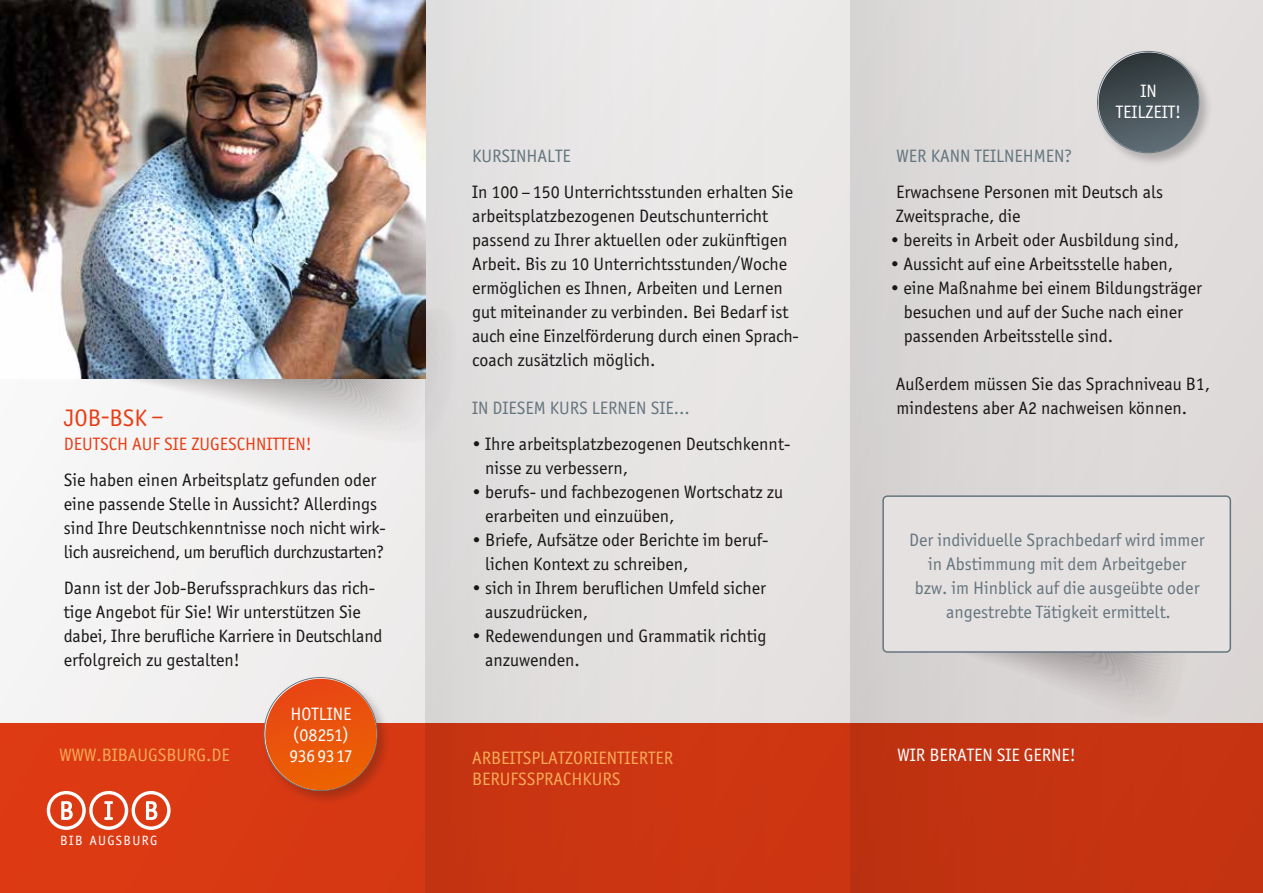
<style>
.page{position:relative;width:1263px;height:893px;background:#f2f1f1}
.page>*{position:absolute;margin:0;border:0;box-sizing:border-box;transform-origin:0 0}
.t1{font:24px "Officina Sans ITC Pro";color:#e83e15}
.t2{font:18px/24px "Officina Sans ITC Pro";color:#181716}
.t3{font:18px/24px "Officina Sans ITC Pro";color:#65757e;text-align:center}
.t4{font:18px/21px "Officina Sans ITC Pro";color:#f7aa57}
.t5{font:18px/21px "Officina Sans ITC Pro";color:#fff;text-align:center}
.t6{font:18px "Officina Sans ITC Pro";color:#e83e15}
.t7{font:13.5px "Officina Sans";letter-spacing:.1em;color:#fff}
</style>
<div class="page">
<div style="left:425px;top:0;width:425px;height:893px;background:#e6e3e3"></div>
<div style="left:850px;top:0;width:413px;height:893px;background:#dedad9"></div>
<svg style="left:45px;top:313px;width:398px;height:112px"></svg>
<img style="left:0;top:0;width:425px;height:378px">
<svg style="left:879px;top:568px;width:295px;height:142px"></svg>
<div style="left:883px;top:496px;width:347px;height:156px;background:#e5e1e0;border-radius:4px"></div>
<div style="left:882px;top:495px;width:349px;height:158px;border:2px solid #65757e;border-radius:4px"></div>
<div style="left:1095px;top:49px;width:118px;height:118px;background:#181716;opacity:.25"></div>
<svg style="left:1097px;top:51px;width:102px;height:102px"></svg>
<div style="left:1098px;top:52px;width:100px;height:100px;background:linear-gradient(to bottom,#31393c,#5e6c74);border-radius:50px"></div>
<div style="left:0;top:723px;width:1263px;height:170px;background:linear-gradient(to right,#db3a13,#bf3210)"></div>
<svg style="left:47px;top:791px;width:124px;height:39px"></svg>
<div style="left:261px;top:675px;width:131px;height:130px;background:#181716;opacity:.25"></div>
<div style="left:265px;top:679px;width:112px;height:111px;background:linear-gradient(to bottom,#e84617,#eb6301);border-radius:56px"></div>
<h1 class="t1" style="left:64px;top:403px;width:101px">JOB-BSK –</h1>
<p class="t6" style="left:64px;top:433px;width:249px">DEUTSCH AUF SIE ZUGESCHNITTEN!</p>
<p class="t2" style="left:64px;top:467px;width:324px">Sie haben einen Arbeitsplatz gefunden oder eine passende Stelle in Aussicht? Allerdings sind Ihre Deutschkenntnisse noch nicht wirk&shy;lich ausreichend, um beruflich durchzustarten?</p>
<p class="t2" style="left:64px;top:575px;width:320px">Dann ist der Job-Berufssprachkurs das rich&shy;tige Angebot für Sie! Wir unterstützen Sie dabei, Ihre berufliche Karriere in Deutschland erfolgreich zu gestalten!</p>
<p class="t3" style="left:472px;top:144px;width:100px">KURSINHALTE</p>
<p class="t2" style="left:472px;top:180px;width:328px">In 100 – 150 Unterrichtsstunden erhalten Sie arbeitsplatzbezogenen Deutschunterricht passend zu Ihrer aktuellen oder zukünftigen Arbeit. Bis zu 10 Unterrichtsstunden/Woche ermöglichen es Ihnen, Arbeiten und Lernen gut miteinander zu verbinden. Bei Bedarf ist auch eine Einzelförderung durch einen Sprach&shy;coach zusätzlich möglich.</p>
<p class="t3" style="left:472px;top:396px;width:219px">IN DIESEM KURS LERNEN SIE...</p>
<p class="t2" style="left:485px;top:432px;width:307px;text-indent:-13px">• Ihre arbeitsplatzbezogenen Deutschkennt&shy;nisse zu verbessern,</p>
<p class="t2" style="left:485px;top:480px;width:300px;text-indent:-13px">• berufs- und fachbezogenen Wortschatz zu erarbeiten und einzuüben,</p>
<p class="t2" style="left:485px;top:528px;width:285px;text-indent:-13px">• Briefe, Aufsätze oder Berichte im beruf&shy;lichen Kontext zu schreiben,</p>
<p class="t2" style="left:485px;top:576px;width:283px;text-indent:-13px">• sich in Ihrem beruflichen Umfeld sicher auszudrücken,</p>
<p class="t2" style="left:485px;top:624px;width:283px;text-indent:-13px">• Redewendungen und Grammatik richtig anzuwenden.</p>
<p class="t5" style="left:290px;top:704px;width:64px;text-align:left">HOTLINE (08251)<br>936 93 17</p>
<p class="t4" style="left:60px;top:745px;width:172px">WWW.BIBAUGSBURG.DE</p>
<p class="t4" style="left:472px;top:747px;width:203px">ARBEITSPLATZORIENTIERTER<br>BERUFSSPRACHKURS</p>
<p class="t7" style="left:60px;top:833px;width:99px">BIB AUGSBURG</p>
<p class="t5" style="left:1116px;top:80px;width:67px">IN<br>TEILZEIT!</p>
<p class="t3" style="left:896px;top:144px;width:177px">WER KANN TEILNEHMEN?</p>
<p class="t2" style="left:896px;top:180px;width:269px">Erwachsene Personen mit Deutsch als<br>Zweitsprache, die</p>
<p class="t2" style="left:890px;top:228px;width:290px">• bereits in Arbeit oder Ausbildung sind,</p>
<p class="t2" style="left:890px;top:252px;width:284px">• Aussicht auf eine Arbeitsstelle haben,</p>
<p class="t2" style="left:904px;top:276px;width:300px;text-indent:-13px">• eine Maßnahme bei einem Bildungsträger besuchen und auf der Suche nach einer passenden Arbeitsstelle sind.</p>
<p class="t2" style="left:896px;top:372px;width:316px">Außerdem müssen Sie das Sprachniveau B1, mindestens aber A2 nachweisen können.</p>
<p class="t3" style="left:909px;top:527px;width:297px">Der individuelle Sprachbedarf wird immer in Abstimmung mit dem Arbeitgeber<br>bzw. im Hinblick auf die ausgeübte oder angestrebte Tätigkeit ermittelt.</p>
<p class="t5" style="left:898px;top:745px;width:180px">WIR BERATEN SIE GERNE!</p>
</div>
